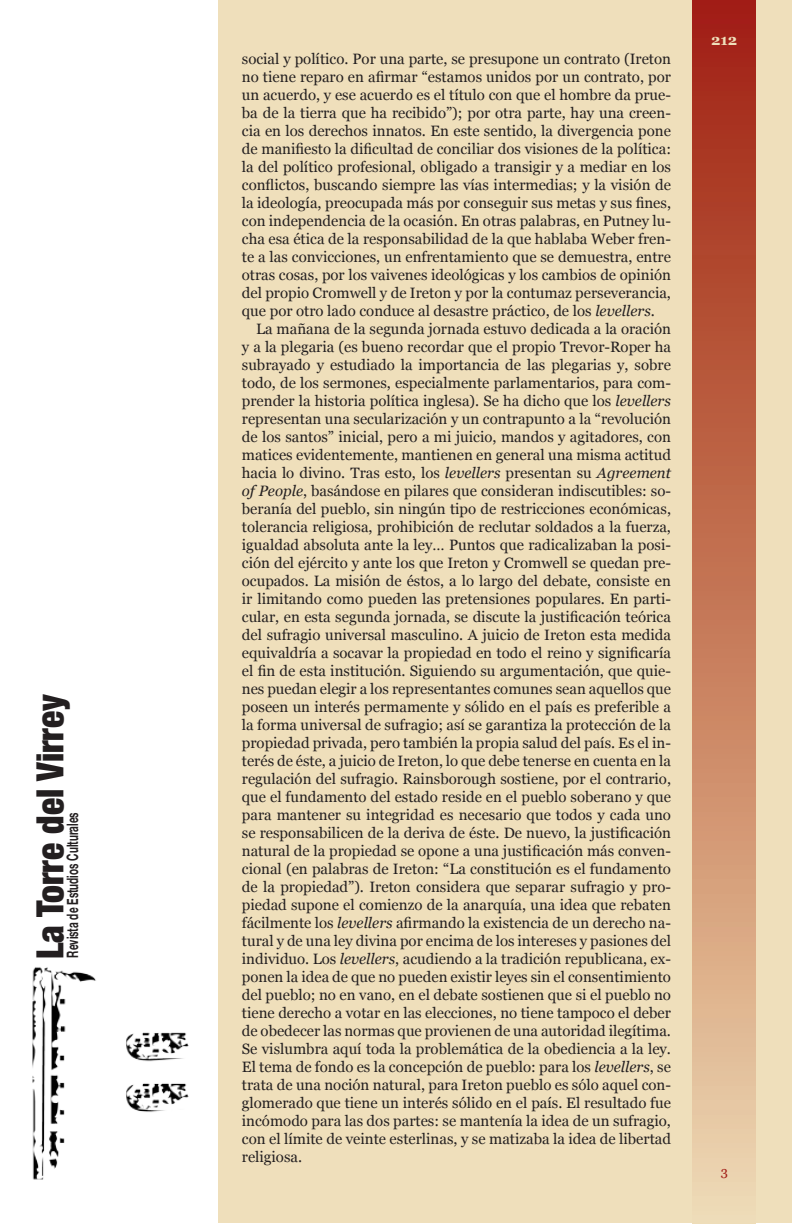
<style>
.page{position:relative;width:792px;height:1224px;background:#fff}
.page>*{position:absolute;margin:0;border:0;box-sizing:border-box;transform-origin:0 0}
.t1{font:900 condensed 37.5px "Helvetica Neue";color:#231f20;scale:.95 1}
.t2{font:700 15.8px "Helvetica Neue";color:#231f20;scale:.63 1}
.t3{font:15px/18px "Georgia";color:#231f20;text-align:justify}
.t4{font:700 15px "Georgia";color:#efdfbb}
.s1{font-style:italic}
</style>
<div class="page">
<div style="left:218px;top:0;width:574px;height:1224px;background:#efdfbb"></div>
<div style="left:693px;top:0;width:63px;height:1224px;background:linear-gradient(to bottom,#a01e0b,#edd7ad)"></div>
<img style="left:32px;top:967px;width:157px;height:213px">
<h1 class="t1" style="left:27px;top:959px;width:280px;rotate:-90deg">La Torre del Virrey</h1>
<p class="t2" style="left:63px;top:958px;width:232px;rotate:-90deg">Revista de Estudios Culturales</p>
<p class="t3" style="left:242px;top:50px;width:431px">social y político. Por una parte, se presupone un contrato (Ireton no tiene reparo en afirmar “estamos unidos por un contrato, por un acuerdo, y ese acuerdo es el título con que el hombre da prue&shy;ba de la tierra que ha recibido”); por otra parte, hay una creen&shy;cia en los derechos innatos. En este sentido, la divergencia pone de manifiesto la dificultad de conciliar dos visiones de la política: la del político profesional, obligado a transigir y a mediar en los conflictos, buscando siempre las vías intermedias; y la visión de la ideología, preocupada más por conseguir sus metas y sus fines, con independencia de la ocasión. En otras palabras, en Putney lu&shy;cha esa ética de la responsabilidad de la que hablaba Weber fren&shy;te a las convicciones, un enfrentamiento que se demuestra, entre otras cosas, por los vaivenes ideológicas y los cambios de opinión del propio Cromwell y de Ireton y por la contumaz perseverancia, que por otro lado conduce al desastre práctico, de los <span class="s1">levellers</span>.</p>
<p class="t3" style="left:242px;top:320px;width:431px;text-indent:14px">La mañana de la segunda jornada estuvo dedicada a la oración y a la plegaria (es bueno recordar que el propio Trevor-Roper ha subrayado y estudiado la importancia de las plegarias y, sobre todo, de los sermones, especialmente parlamentarios, para com&shy;prender la historia política inglesa). Se ha dicho que los <span class="s1">levellers </span>representan una secularización y un contrapunto a la “revolución de los santos” inicial, pero a mi juicio, mandos y agitadores, con matices evidentemente, mantienen en general una misma actitud hacia lo divino. Tras esto, los <span class="s1">levellers</span> presentan su <span class="s1">Agreement of People</span>, basándose en pilares que consideran indiscutibles: so&shy;beranía del pueblo, sin ningún tipo de restricciones económicas, tolerancia religiosa, prohibición de reclutar soldados a la fuerza, igualdad absoluta ante la ley… Puntos que radicalizaban la posi&shy;ción del ejército y ante los que Ireton y Cromwell se quedan pre&shy;ocupados. La misión de éstos, a lo largo del debate, consiste en ir limitando como pueden las pretensiones populares. En parti&shy;cular, en esta segunda jornada, se discute la justificación teórica del sufragio universal masculino. A juicio de Ireton esta medida equivaldría a socavar la propiedad en todo el reino y significaría el fin de esta institución. Siguiendo su argumentación, que quie&shy;nes puedan elegir a los representantes comunes sean aquellos que poseen un interés permamente y sólido en el país es preferible a la forma universal de sufragio; así se garantiza la protección de la propiedad privada, pero también la propia salud del país. Es el in&shy;terés de éste, a juicio de Ireton, lo que debe tenerse en cuenta en la regulación del sufragio. Rainsborough sostiene, por el contrario, que el fundamento del estado reside en el pueblo soberano y que para mantener su integridad es necesario que todos y cada uno se responsabilicen de la deriva de éste. De nuevo, la justificación natural de la propiedad se opone a una justificación más conven&shy;cional (en palabras de Ireton: “La constitución es el fundamento de la propiedad”). Ireton considera que separar sufragio y pro&shy;piedad supone el comienzo de la anarquía, una idea que rebaten fácilmente los <span class="s1">levellers</span> afirmando la existencia de un derecho na&shy;tural y de una ley divina por encima de los intereses y pasiones del individuo. Los <span class="s1">levellers</span>, acudiendo a la tradición republicana, ex&shy;ponen la idea de que no pueden existir leyes sin el consentimiento del pueblo; no en vano, en el debate sostienen que si el pueblo no tiene derecho a votar en las elecciones, no tiene tampoco el deber de obedecer las normas que provienen de una autoridad ilegítima.<br>Se vislumbra aquí toda la problemática de la obediencia a la ley.<br>El tema de fondo es la concepción de pueblo: para los <span class="s1">levellers</span>, se trata de una noción natural, para Ireton pueblo es sólo aquel con&shy;glomerado que tiene un interés sólido en el país. El resultado fue incómodo para las dos partes: se mantenía la idea de un sufragio, con el límite de veinte esterlinas, y se matizaba la idea de libertad religiosa.</p>
<p class="t4" style="left:711px;top:32px;width:28px">212</p>
</div>
